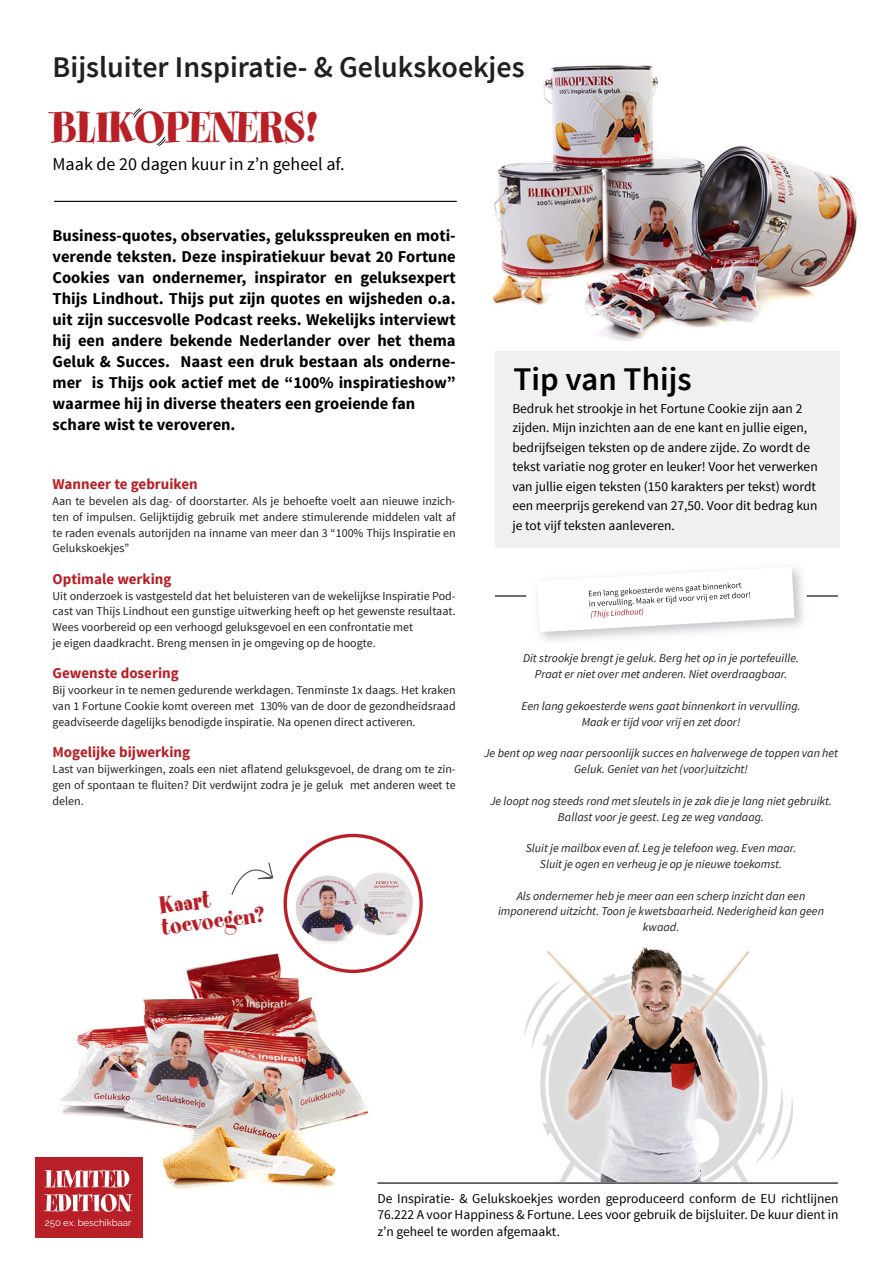
<style>
.page{position:relative;width:893px;height:1263px;background:#fff}
.page>*{position:absolute;margin:0;border:0;box-sizing:border-box;transform-origin:0 0}
.t1{font:48.75px "Spumoni LP Std";color:#b81f26}
.t2{font:600 33px "Source Sans Pro";color:#000}
.t3{font:600 30px "Source Sans Pro";color:#231f20}
.t4{font:27px "Spumoni LP Std";color:#b81f26}
.t5{font:25.5px "Spumoni LP Std";color:#b81f26}
.t6{font:18px "Source Sans Pro";color:#000}
.t7{font:700 16.5px/21px "Source Sans Pro";color:#000;text-align:justify}
.t8{font:700 15px "Source Sans Pro";color:#b81f26}
.t9{font:13.5px/19.5px "Source Sans Pro";color:#000;text-align:justify}
.t10{font:12px/15.8px "Source Sans Pro";color:#231f20;text-align:justify}
.t11{font:italic 12px/15.8px "Source Sans Pro";color:#231f20;text-align:center}
.t12{font:9.6px "Raleway";color:#fff}
</style>
<div class="page">
<img style="left:524px;top:947px;width:268px;height:235px">
<img style="left:61px;top:914px;width:319px;height:275px">
<img style="left:492px;top:65px;width:365px;height:276px">
<div style="left:495px;top:351px;width:345px;height:196px;background:#eff0f0"></div>
<img style="left:539px;top:568px;width:273px;height:73px">
<svg style="left:537px;top:567px;width:257px;height:65px"></svg>
<hr style="left:377px;top:1182px;width:461px;height:1px;background:#000">
<hr style="left:54px;top:201px;width:403px;height:1px;background:#000">
<hr style="left:495px;top:595px;width:31px;height:1px;background:#000">
<hr style="left:807px;top:595px;width:31px;height:1px;background:#000">
<svg style="left:133px;top:108px;width:33px;height:38px"></svg>
<img style="left:286px;top:839px;width:133px;height:134px">
<svg style="left:231px;top:862px;width:43px;height:33px"></svg>
<div style="left:284px;top:834px;width:139px;height:139px;border:3px solid #b81f26;border-radius:50%"></div>
<div style="left:44px;top:1162px;width:111px;height:85px;background:#fff"></div>
<div style="left:35px;top:1157px;width:107px;height:81px;background:#b81f26"></div>
<svg style="left:44px;top:1169px;width:89px;height:43px"></svg>
<p class="t3" style="left:53px;top:48px;width:474px">Bijsluiter Inspiratie- &amp; Gelukskoekjes</p>
<p class="t1" style="left:51px;top:103px;width:268px">BLIKOPENERS!</p>
<p class="t6" style="left:53px;top:153px;width:293px">Maak de 20 dagen kuur in z’n geheel af.</p>
<p class="t7" style="left:53px;top:225px;width:405px">Business-quotes, observaties, geluksspreuken en moti&shy;verende teksten. Deze inspiratiekuur bevat 20 Fortune Cookies van ondernemer, inspirator en geluksexpert Thijs Lindhout. Thijs put zijn quotes en wijsheden o.a. uit zijn succesvolle Podcast reeks. Wekelijks interviewt hij een andere bekende Nederlander over het thema Geluk &amp; Succes. Naast een druk bestaan als onderne&shy;mer is Thijs ook actief met de “100% inspiratieshow” waarmee hij in diverse theaters een groeiende fan</p>
<p class="t7" style="left:53px;top:414px;width:185px">schare wist te veroveren.</p>
<p class="t8" style="left:53px;top:475px;width:147px">Wanneer te gebruiken</p>
<p class="t10" style="left:53px;top:494px;width:405px">Aan te bevelen als dag- of doorstarter. Als je behoefte voelt aan nieuwe inzich&shy;ten of impulsen. Gelijktijdig gebruik met andere stimulerende middelen valt af te raden evenals autorijden na inname van meer dan 3 “100% Thijs Inspiratie en Gelukskoekjes”</p>
<p class="t8" style="left:53px;top:569px;width:120px">Optimale werking</p>
<p class="t10" style="left:53px;top:588px;width:405px">Uit onderzoek is vastgesteld dat het beluisteren van de wekelijkse Inspiratie Pod&shy;cast van Thijs Lindhout een gunstige uitwerking heeft op het gewenste resultaat.<br>Wees voorbereid op een verhoogd geluksgevoel en een confrontatie met</p>
<p class="t10" style="left:53px;top:635px;width:325px">je eigen daadkracht. Breng mensen in je omgeving op de hoogte.</p>
<p class="t8" style="left:53px;top:664px;width:128px">Gewenste dosering</p>
<p class="t10" style="left:53px;top:683px;width:405px">Bij voorkeur in te nemen gedurende werkdagen. Tenminste 1x daags. Het kraken van 1 Fortune Cookie komt overeen met 130% van de door de gezondheidsraad geadviseerde dagelijks benodigde inspiratie. Na openen direct activeren.</p>
<p class="t8" style="left:53px;top:743px;width:139px">Mogelijke bijwerking</p>
<p class="t10" style="left:53px;top:761px;width:405px">Last van bijwerkingen, zoals een niet aflatend geluksgevoel, de drang om te zin&shy;gen of spontaan te fluiten? Dit verdwijnt zodra je je geluk met anderen weet te delen.</p>
<p class="t4" style="left:157px;top:892px;width:53px;rotate:-7deg">Kaart</p>
<p class="t5" style="left:160px;top:914px;width:105px;rotate:-7deg">toevoegen?</p>
<p class="t2" style="left:513px;top:358px;width:180px">Tip van Thijs</p>
<p class="t9" style="left:512px;top:399px;width:307px;text-align:left">Bedruk het strookje in het Fortune Cookie zijn aan 2 zijden. Mijn inzichten aan de ene kant en jullie eigen, bedrijfseigen teksten op de andere zijde. Zo wordt de tekst variatie nog groter en leuker! Voor het verwerken van jullie eigen teksten (150 karakters per tekst) wordt een meerprijs gerekend van 27,50. Voor dit bedrag kun je tot vijf teksten aanleveren.</p>
<p class="t11" style="left:523px;top:651px;width:278px">Dit strookje brengt je geluk. Berg het op in je portefeuille.</p>
<p class="t11" style="left:535px;top:666px;width:254px">Praat er niet over met anderen. Niet overdraagbaar.</p>
<p class="t11" style="left:521px;top:698px;width:281px">Een lang gekoesterde wens gaat binnenkort in vervulling.</p>
<p class="t11" style="left:582px;top:714px;width:160px">Maak er tijd voor vrij en zet door!</p>
<p class="t11" style="left:484px;top:745px;width:355px">Je bent op weg naar persoonlijk succes en halverwege de toppen van het<br>Geluk. Geniet van het (voor)uitzicht!</p>
<p class="t11" style="left:490px;top:793px;width:344px">Je loopt nog steeds rond met sleutels in je zak die je lang niet gebruikt.<br>Ballast voor je geest. Leg ze weg vandaag.</p>
<p class="t11" style="left:526px;top:840px;width:272px">Sluit je mailbox even af. Leg je telefoon weg. Even maar.</p>
<p class="t11" style="left:540px;top:856px;width:244px">Sluit je ogen en verheug je op je nieuwe toekomst.</p>
<p class="t11" style="left:517px;top:888px;width:290px">Als ondernemer heb je meer aan een scherp inzicht dan een</p>
<p class="t11" style="left:498px;top:904px;width:327px">imponerend uitzicht. Toon je kwetsbaarheid. Nederigheid kan geen kwaad.</p>
<p class="t12" style="left:45px;top:1217px;width:88px">250 ex. beschikbaar</p>
<p class="t9" style="left:377px;top:1191px;width:463px;line-height:16.2px">De Inspiratie- &amp; Gelukskoekjes worden geproduceerd conform de EU richtlijnen 76.222 A voor Happiness &amp; Fortune. Lees voor gebruik de bijsluiter. De kuur dient in z’n geheel te worden afgemaakt.</p>
</div>
